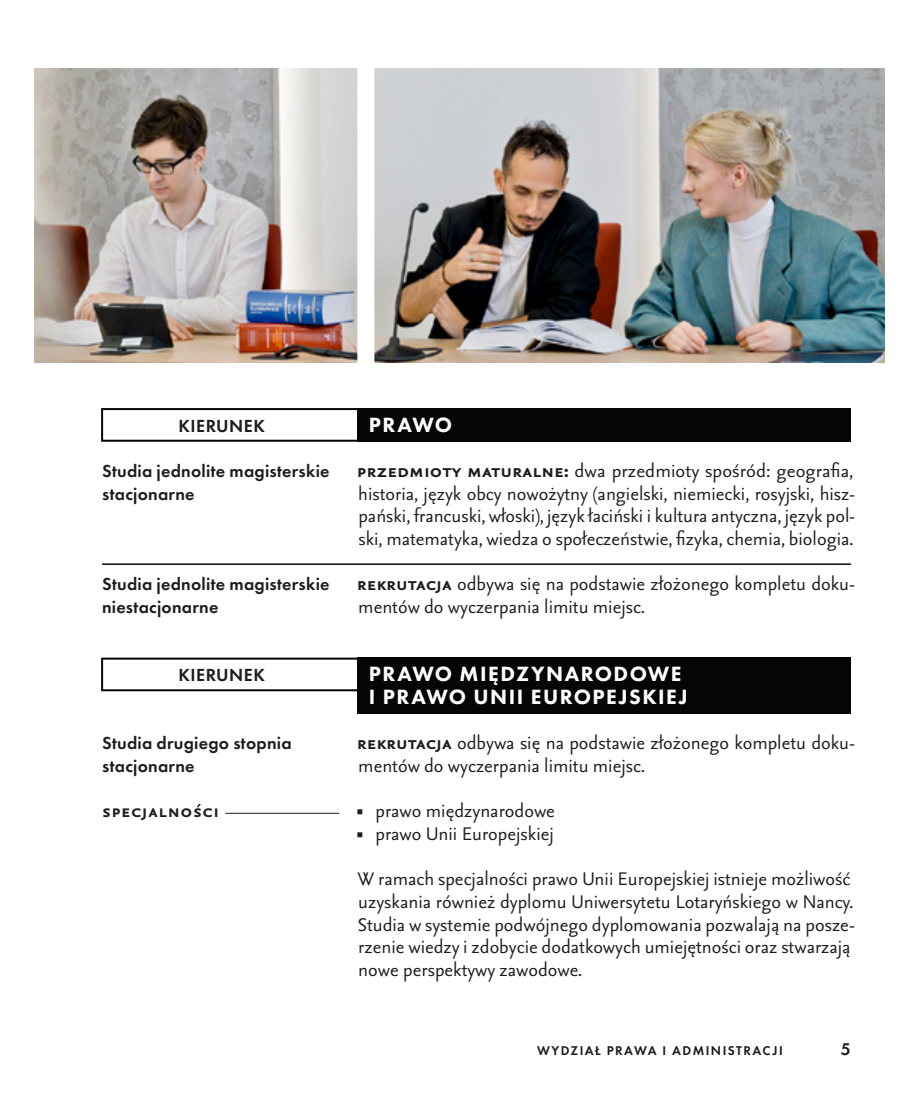
<style>
.page{position:relative;width:919px;height:1106px;background:#fff}
.page>*{position:absolute;margin:0;border:0;box-sizing:border-box;transform-origin:0 0}
.t1{font:22px/22.6px "Seria Sans Pro";color:#1d1d1b}
.t2{font:800 21.4px/22.6px "Futura PT";letter-spacing:.07em;color:#fff}
.t3{font:700 21.4px "Seria Sans Pro";letter-spacing:.03em;color:#1d1d1b}
.t4{font:600 18.2px "Futura PT";letter-spacing:.025em;color:#1d1d1b}
.t5{font:600 18px/22.6px "Futura PT";letter-spacing:.015em;color:#1d1d1b}
.t6{font:600 17.6px "Futura PT";color:#1d1d1b}
.t7{font:600 13.2px "Futura PT";letter-spacing:.11em;color:#1d1d1b}
.s1{font-weight:700}
.s2{font-family:"Arno Pro"}
</style>
<div class="page">
<div style="left:357px;top:408px;width:493px;height:33px;background:#060406"></div>
<div style="left:357px;top:657px;width:493px;height:57px;background:#060406"></div>
<div style="left:101px;top:408px;width:258px;height:34px;border:2px solid #060406"></div>
<hr style="left:102px;top:563px;width:748px;height:2px;background:#060406">
<div style="left:101px;top:657px;width:258px;height:34px;border:2px solid #060406"></div>
<hr style="left:225px;top:813px;width:114px;height:1px;background:#1d1d1b">
<img style="left:34px;top:68px;width:850px;height:295px">
<p class="t4" style="left:178px;top:414px;width:88px">KIERUNEK</p>
<p class="t5" style="left:102px;top:459px;width:229px">Studia jednolite magisterskie stacjonarne</p>
<p class="t5" style="left:102px;top:573px;width:229px">Studia jednolite magisterskie niestacjonarne</p>
<p class="t4" style="left:178px;top:663px;width:88px">KIERUNEK</p>
<p class="t5" style="left:102px;top:731px;width:191px">Studia drugiego stopnia stacjonarne</p>
<p class="t3" style="left:102px;top:797px;width:118px">specjalności</p>
<p class="t2" style="left:369px;top:413px;width:85px">PRAWO</p>
<p class="t1" style="left:357px;top:458px;width:500px;text-align:justify"><span class="s1">Przedmioty maturalne:</span> dwa przedmioty spośród: geografia, historia, język obcy nowożytny (angielski, niemiecki, rosyjski, hisz&shy;pański, francuski, włoski), język łaciński i kultura antyczna, język pol&shy;ski, matematyka, wiedza o społeczeństwie, fizyka, chemia, biologia.</p>
<p class="t1" style="left:357px;top:572px;width:500px"><span class="s1">Rekrutacja</span> odbywa się na podstawie złożonego kompletu doku&shy;mentów do wyczerpania limitu miejsc.</p>
<p class="t2" style="left:369px;top:662px;width:320px">PRAWO MIĘDZYNARODOWE<br>I PRAWO UNII EUROPEJSKIEJ</p>
<p class="t1" style="left:357px;top:730px;width:500px"><span class="s1">Rekrutacja</span> odbywa się na podstawie złożonego kompletu doku&shy;mentów do wyczerpania limitu miejsc.</p>
<p class="t1" style="left:356px;top:798px;width:200px"><span class="s2">■</span> prawo międzynarodowe</p>
<p class="t1" style="left:356px;top:810px;width:495px;line-height:45.4px"><span class="s2">■</span> prawo Unii Europejskiej<br>W ramach specjalności prawo Unii Europejskiej istnieje możliwość</p>
<p class="t1" style="left:357px;top:889px;width:499px">uzyskania również dyplomu Uniwersytetu Lotaryńskiego w Nancy.<br>Studia w systemie podwójnego dyplomowania pozwalają na posze&shy;rzenie wiedzy i zdobycie dodatkowych umiejętności oraz stwarzają nowe perspektywy zawodowe.</p>
<p class="t7" style="left:537px;top:1042px;width:90px">Wydział Prawa</p>
<p class="t7" style="left:662px;top:1042px;width:52px">i Adminis</p>
<p class="t7" style="left:736px;top:1042px;width:46px">tracji</p>
<p class="t6" style="left:840px;top:1038px;width:11px">5</p>
</div>
